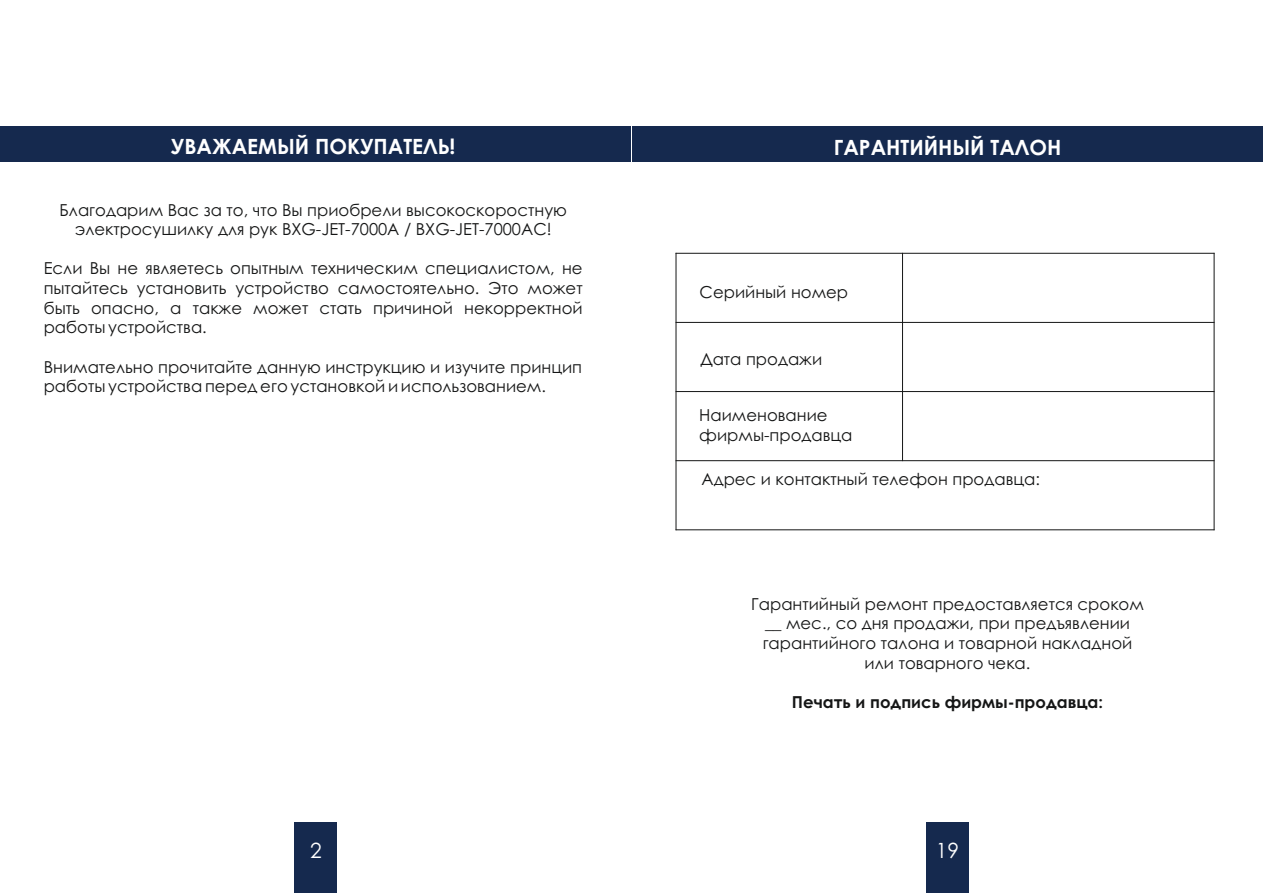
<style>
.page{position:relative;width:1263px;height:893px;background:#fff}
.page>*{position:absolute;margin:0;border:0;box-sizing:border-box;transform-origin:0 0}
.t1{font:700 21px "Century Gothic";color:#fff}
.t2{font:21px "Century Gothic";color:#fff}
.t3{font:16.5px/19.6px "Century Gothic";color:#151616;text-align:center}
.t4{font:700 16.5px "Century Gothic";color:#151616}
</style>
<div class="page">
<div style="left:0;top:127px;width:630px;height:35px;background:#15294e"></div>
<div style="left:294px;top:822px;width:43px;height:71px;background:#15294e"></div>
<div style="left:632px;top:127px;width:630px;height:35px;background:#15294e"></div>
<hr style="left:676px;top:253px;width:1px;height:277px;background:#151616">
<hr style="left:902px;top:253px;width:1px;height:208px;background:#151616">
<hr style="left:1214px;top:253px;width:1px;height:277px;background:#151616">
<hr style="left:676px;top:529px;width:538px;height:1px;background:#151616">
<hr style="left:676px;top:460px;width:538px;height:1px;background:#151616">
<hr style="left:676px;top:391px;width:538px;height:1px;background:#151616">
<hr style="left:676px;top:322px;width:538px;height:1px;background:#151616">
<hr style="left:676px;top:253px;width:538px;height:1px;background:#151616">
<div style="left:926px;top:822px;width:42px;height:71px;background:#15294e"></div>
<p class="t1" style="left:171px;top:138px;width:286px">УВАЖАЕМЫЙ ПОКУПАТЕЛЬ!</p>
<p class="t3" style="left:59px;top:201px;width:509px">Благодарим Вас за то, что Вы приобрели высокоскоростную электросушилку для рук BXG-JET-7000A / BXG-JET-7000AС!</p>
<p class="t3" style="left:44px;top:260px;width:540px;text-align:justify">Если Вы не являетесь опытным техническим специалистом, не пытайтесь установить устройство самостоятельно. Это может быть опасно, а также может стать причиной некорректной работы устройства.</p>
<p class="t3" style="left:44px;top:358px;width:540px;text-align:left">Внимательно прочитайте данную инструкцию и изучите принцип работы устройства перед его установкой и использованием.</p>
<p class="t2" style="left:310px;top:842px;width:13px">2</p>
<p class="t1" style="left:834px;top:139px;width:229px">ГАРАНТИЙНЫЙ ТАЛОН</p>
<p class="t3" style="left:700px;top:284px;width:150px">Серийный номер</p>
<p class="t3" style="left:700px;top:351px;width:123px">Дата продажи</p>
<p class="t3" style="left:699px;top:407px;width:155px;text-align:left">Наименование фирмы-продавца</p>
<p class="t3" style="left:701px;top:471px;width:340px">Адрес и контактный телефон продавца:</p>
<p class="t3" style="left:751px;top:595px;width:394px">Гарантийный ремонт предоставляется сроком __ мес., со дня продажи, при предъявлении гарантийного талона и товарной накладной или товарного чека.</p>
<p class="t4" style="left:792px;top:696px;width:313px">Печать и подпись фирмы-продавца:</p>
<p class="t2" style="left:936px;top:842px;width:25px">19</p>
</div>
